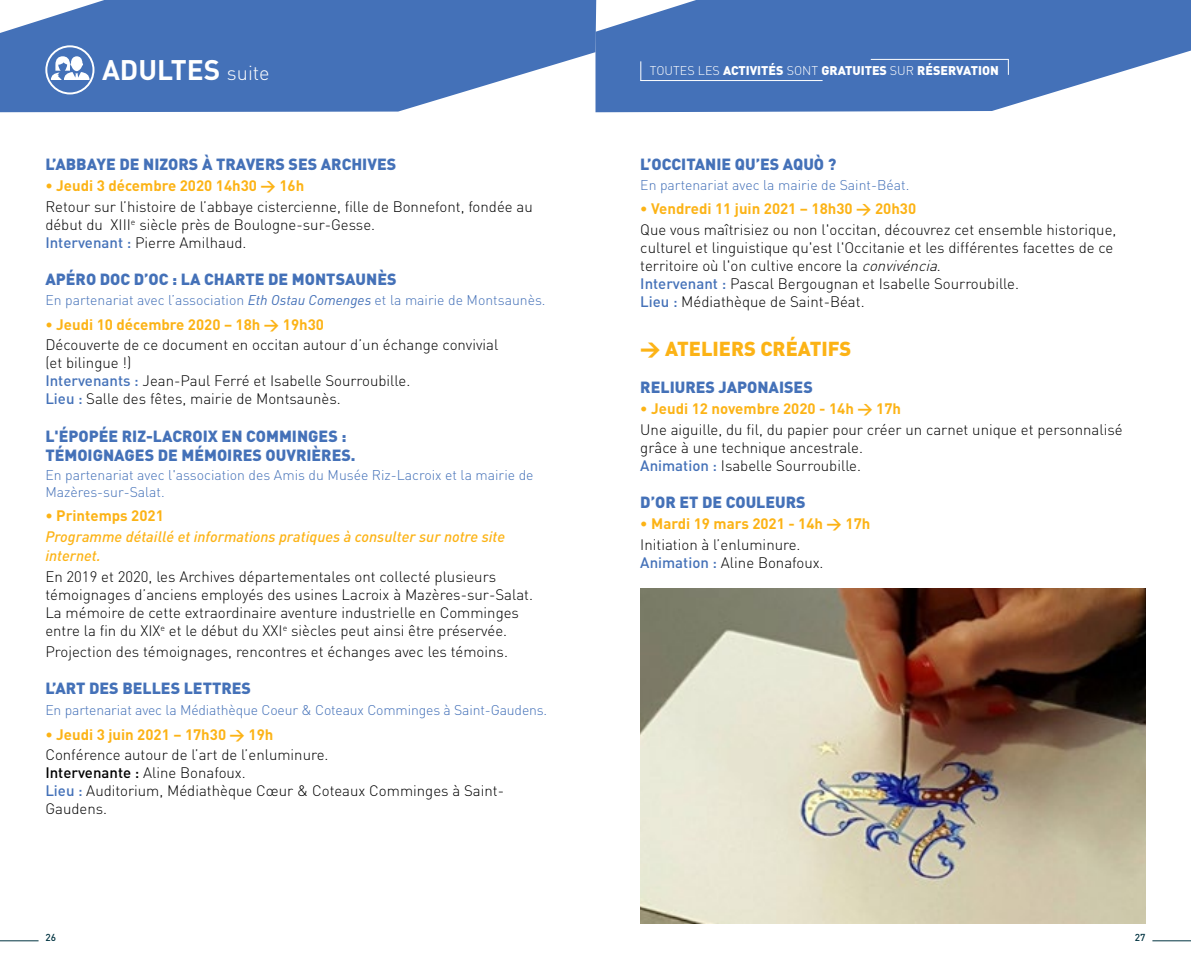
<style>
.page{position:relative;width:1191px;height:964px;background:#fff}
.page>*{position:absolute;margin:0;border:0;box-sizing:border-box;transform-origin:0 0}
.t1{font:700 28px "DIN";color:#fff}
.t2{font:900 20px "DIN";color:#fcb316}
.t3{font:900 16px/19.2px "DIN";color:#4471b8}
.t4{font:300 15px/18px "DIN";color:#000}
.t5{font:700 15px "DIN";color:#fcb316}
.t6{font:italic 500 15px/19.2px "DIN";color:#fcb316}
.t7{font:300 14px/16.8px "DIN";color:#4471b8}
.t8{font:900 12.4px "DIN";color:#fff}
.t9{font:500 10px "DIN";color:#003341}
.s1{font-weight:300;font-size:20px}
.s2{font-weight:500;color:#4471b8}
.s3{font-weight:400;font-style:italic}
.s4{font-weight:500}
.s5{font-weight:300}
.s6{font-style:italic}
</style>
<div class="page">
<hr style="left:0;top:940px;width:39px;height:1px;background:#003341">
<hr style="left:1152px;top:940px;width:39px;height:1px;background:#003341">
<svg style="left:596px;top:0;width:595px;height:112px;background:#5a82c0"></svg>
<svg style="left:0;top:0;width:596px;height:112px;background:#5a82c0"></svg>
<svg style="left:51px;top:56px;width:38px;height:24px"></svg>
<div style="left:45px;top:45px;width:49px;height:49px;border:2px solid #fff;border-radius:50%"></div>
<img style="left:640px;top:588px;width:505px;height:335px">
<hr style="left:870px;top:59px;width:138px;height:1px;background:#fff">
<svg style="left:1007px;top:59px;width:1px;height:16px"></svg>
<hr style="left:640px;top:80px;width:182px;height:1px;background:#fff">
<svg style="left:640px;top:61px;width:1px;height:20px"></svg>
<h1 class="t1" style="left:102px;top:52px;width:169px">ADULTES <span class="s1">suite</span></h1>
<p class="t3" style="left:45px;top:154px;width:352px">L’ABBAYE DE NIZORS À TRAVERS SES ARCHIVES</p>
<p class="t5" style="left:45px;top:176px;width:260px">• Jeudi 3 décembre 2020 14h30 &gt; 16h</p>
<p class="t4" style="left:45px;top:197px;width:489px">Retour sur l’histoire de l’abbaye cistercienne, fille de Bonnefont, fondée au début du XIII<sup>e</sup> siècle près de Boulogne-sur-Gesse.<br><span class="s2">Intervenant :</span> Pierre Amilhaud.</p>
<p class="t3" style="left:45px;top:269px;width:353px">APÉRO DOC D’OC : LA CHARTE DE MONTSAUNÈS</p>
<p class="t7" style="left:45px;top:291px;width:502px">En partenariat avec l’association <span class="s3">Eth Ostau Comenges</span> et la mairie de Montsaunès.</p>
<p class="t5" style="left:45px;top:314px;width:280px">• Jeudi 10 décembre 2020 – 18h &gt; 19h30</p>
<p class="t4" style="left:45px;top:336px;width:454px">Découverte de ce document en occitan autour d’un échange convivial (et bilingue !)<br><span class="s2">Intervenants :</span> Jean-Paul Ferré et Isabelle Sourroubille.<br><span class="s2">Lieu :</span> Salle des fêtes, mairie de Montsaunès.</p>
<p class="t3" style="left:45px;top:425px;width:312px">L'ÉPOPÉE RIZ-LACROIX EN COMMINGES :<br>TÉMOIGNAGES DE MÉMOIRES OUVRIÈRES.</p>
<p class="t7" style="left:45px;top:467px;width:490px">En partenariat avec l'association des Amis du Musée Riz-Lacroix et la mairie de<br>Mazères-sur-Salat.</p>
<p class="t5" style="left:45px;top:506px;width:120px">• Printemps 2021</p>
<p class="t6" style="left:45px;top:526px;width:461px">Programme détaillé et informations pratiques à consulter sur notre site internet.</p>
<p class="t4" style="left:45px;top:567px;width:489px">En 2019 et 2020, les Archives départementales ont collecté plusieurs témoignages d’anciens employés des usines Lacroix à Mazères-sur-Salat.<br>La mémoire de cette extraordinaire aventure industrielle en Comminges entre la fin du XIX<sup>e</sup> et le début du XXI<sup>e</sup> siècles peut ainsi être préservée.</p>
<p class="t4" style="left:45px;top:642px;width:464px">Projection des témoignages, rencontres et échanges avec les témoins.</p>
<p class="t3" style="left:45px;top:677px;width:207px">L’ART DES BELLES LETTRES</p>
<p class="t7" style="left:45px;top:701px;width:503px">En partenariat avec la Médiathèque Coeur &amp; Coteaux Comminges à Saint-Gaudens.</p>
<p class="t5" style="left:45px;top:724px;width:229px">• Jeudi 3 juin 2021 – 17h30 &gt; 19h</p>
<p class="t4" style="left:45px;top:746px;width:460px">Conférence autour de l’art de l’enluminure.<br><span class="s4">Intervenante :</span> Aline Bonafoux.<br><span class="s2">Lieu :</span> Auditorium, Médiathèque Cœur &amp; Coteaux Comminges à Saint-Gaudens.</p>
<p class="t8" style="left:650px;top:62px;width:350px"><span class="s5">TOUTES LES</span> ACTIVITÉS <span class="s5">SONT</span> GRATUITES <span class="s5">SUR</span> RÉSERVATION</p>
<p class="t3" style="left:640px;top:154px;width:198px">L’OCCITANIE QU’ES AQUÒ ?</p>
<p class="t7" style="left:640px;top:176px;width:271px">En partenariat avec la mairie de Saint-Béat.</p>
<p class="t5" style="left:640px;top:199px;width:277px">• Vendredi 11 juin 2021 – 18h30 &gt; 20h30</p>
<p class="t4" style="left:640px;top:221px;width:477px">Que vous maîtrisiez ou non l'occitan, découvrez cet ensemble historique, culturel et linguistique qu'est l'Occitanie et les différentes facettes de ce territoire où l'on cultive encore la <span class="s6">convivéncia</span>.<br><span class="s2">Intervenant :</span> Pascal Bergougnan et Isabelle Sourroubille.<br><span class="s2">Lieu :</span> Médiathèque de Saint-Béat.</p>
<h2 class="t2" style="left:640px;top:335px;width:212px">&gt; ATELIERS CRÉATIFS</h2>
<p class="t3" style="left:640px;top:377px;width:174px">RELIURES JAPONAISES</p>
<p class="t5" style="left:640px;top:399px;width:262px">• Jeudi 12 novembre 2020 - 14h &gt; 17h</p>
<p class="t4" style="left:640px;top:420px;width:484px">Une aiguille, du fil, du papier pour créer un carnet unique et personnalisé grâce à une technique ancestrale.<br><span class="s2">Animation :</span> Isabelle Sourroubille.</p>
<p class="t3" style="left:640px;top:492px;width:167px">D’OR ET DE COULEURS</p>
<p class="t5" style="left:640px;top:513px;width:231px">• Mardi 19 mars 2021 - 14h &gt; 17h</p>
<p class="t4" style="left:640px;top:535px;width:185px">Initiation à l’enluminure.<br><span class="s2">Animation :</span> Aline Bonafoux.</p>
<p class="t9" style="left:45px;top:931px;width:12px">26</p>
<p class="t9" style="left:1135px;top:931px;width:12px">27</p>
</div>
